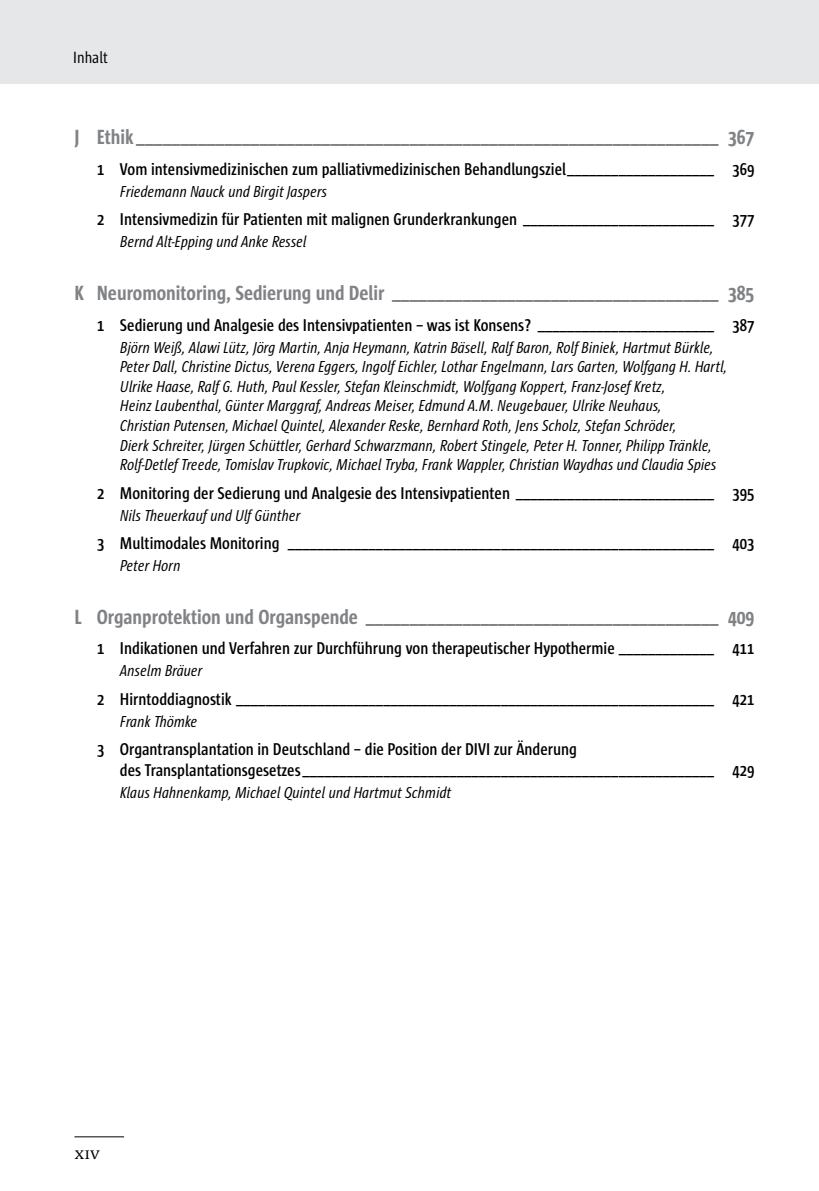
<style>
.page{position:relative;width:819px;height:1191px;background:#fff}
.page>*{position:absolute;margin:0;border:0;box-sizing:border-box;transform-origin:0 0}
.t1{font:700 21px "Sun Cd";color:#808285}
.t2{font:600 17.5px/21px "Sun Cd";color:#000}
.t3{font:16.62px "Sun Cd";color:#000}
.t4{font:italic 16.28px/19.6px "Sun Cd";color:#000}
.t5{font:15.75px "Fedra Serif B Pro";color:#000}
</style>
<div class="page">
<div style="left:0;top:0;width:819px;height:84px;background:#e6e7e8"></div>
<hr style="left:74px;top:1136px;width:50px;height:1px;background:#000">
<p class="t3" style="left:73px;top:49px;width:36px">Inhalt</p>
<p class="t1" style="left:74px;top:126px;width:681px">J Ethik __________________________________________________________________ 367</p>
<p class="t2" style="left:97px;top:159px;width:658px">1 Vom intensivmedizinischen zum palliativmedizinischen Behandlungsziel____________________ 369</p>
<p class="t4" style="left:120px;top:182px;width:208px">Friedemann Nauck und Birgit Jaspers</p>
<p class="t2" style="left:97px;top:209px;width:658px">2 Intensivmedizin für Patienten mit malignen Grunderkrankungen __________________________ 377</p>
<p class="t4" style="left:120px;top:232px;width:188px">Bernd Alt-Epping und Anke Ressel</p>
<p class="t1" style="left:74px;top:282px;width:681px">K Neuromonitoring, Sedierung und Delir _____________________________________ 385</p>
<p class="t2" style="left:97px;top:315px;width:658px">1 Sedierung und Analgesie des Intensivpatienten – was ist Konsens? ________________________ 387</p>
<p class="t4" style="left:120px;top:338px;width:608px">Björn Weiß, Alawi Lütz, Jörg Martin, Anja Heymann, Katrin Bäsell, Ralf Baron, Rolf Biniek, Hartmut Bürkle, Peter Dall, Christine Dictus, Verena Eggers, Ingolf Eichler, Lothar Engelmann, Lars Garten, Wolfgang H. Hartl, Ulrike Haase, Ralf G. Huth, Paul Kessler, Stefan Kleinschmidt, Wolfgang Koppert, Franz-Josef Kretz,<br>Heinz Laubenthal, Günter Marggraf, Andreas Meiser, Edmund A.M. Neugebauer, Ulrike Neuhaus,<br>Christian Putensen, Michael Quintel, Alexander Reske, Bernhard Roth, Jens Scholz, Stefan Schröder,<br>Dierk Schreiter, Jürgen Schüttler, Gerhard Schwarzmann, Robert Stingele, Peter H. Tonner, Philipp Tränkle, Rolf-Detlef Treede, Tomislav Trupkovic, Michael Tryba, Frank Wappler, Christian Waydhas und Claudia Spies</p>
<p class="t2" style="left:97px;top:482px;width:658px">2 Monitoring der Sedierung und Analgesie des -Intensivpatienten ___________________________ 395</p>
<p class="t4" style="left:120px;top:505px;width:182px">Nils Theuerkauf und Ulf Günther</p>
<p class="t2" style="left:97px;top:533px;width:658px">3 Multimodales Monitoring __________________________________________________________ 403</p>
<p class="t4" style="left:120px;top:556px;width:62px">Peter Horn</p>
<p class="t1" style="left:74px;top:605px;width:681px">L Organprotektion und Organspende ________________________________________ 409</p>
<p class="t2" style="left:97px;top:638px;width:658px">1 Indikationen und Verfahren zur Durchführung von therapeutischer Hypothermie _____________ 411</p>
<p class="t4" style="left:120px;top:661px;width:84px">Anselm Bräuer</p>
<p class="t2" style="left:97px;top:689px;width:658px">2 Hirntoddiagnostik _________________________________________________________________ 421</p>
<p class="t4" style="left:120px;top:712px;width:79px">Frank Thömke</p>
<p class="t2" style="left:120px;top:739px;width:636px;text-indent:-23px">3 Organtransplantation in Deutschland – die Position der DIVI zur Änderung<br>des Transplantationsgesetzes________________________________________________________ 429</p>
<p class="t4" style="left:120px;top:783px;width:332px">Klaus Hahnenkamp, Michael Quintel und Hartmut Schmidt</p>
<p class="t5" style="left:74px;top:1144px;width:27px">xiv</p>
</div>
